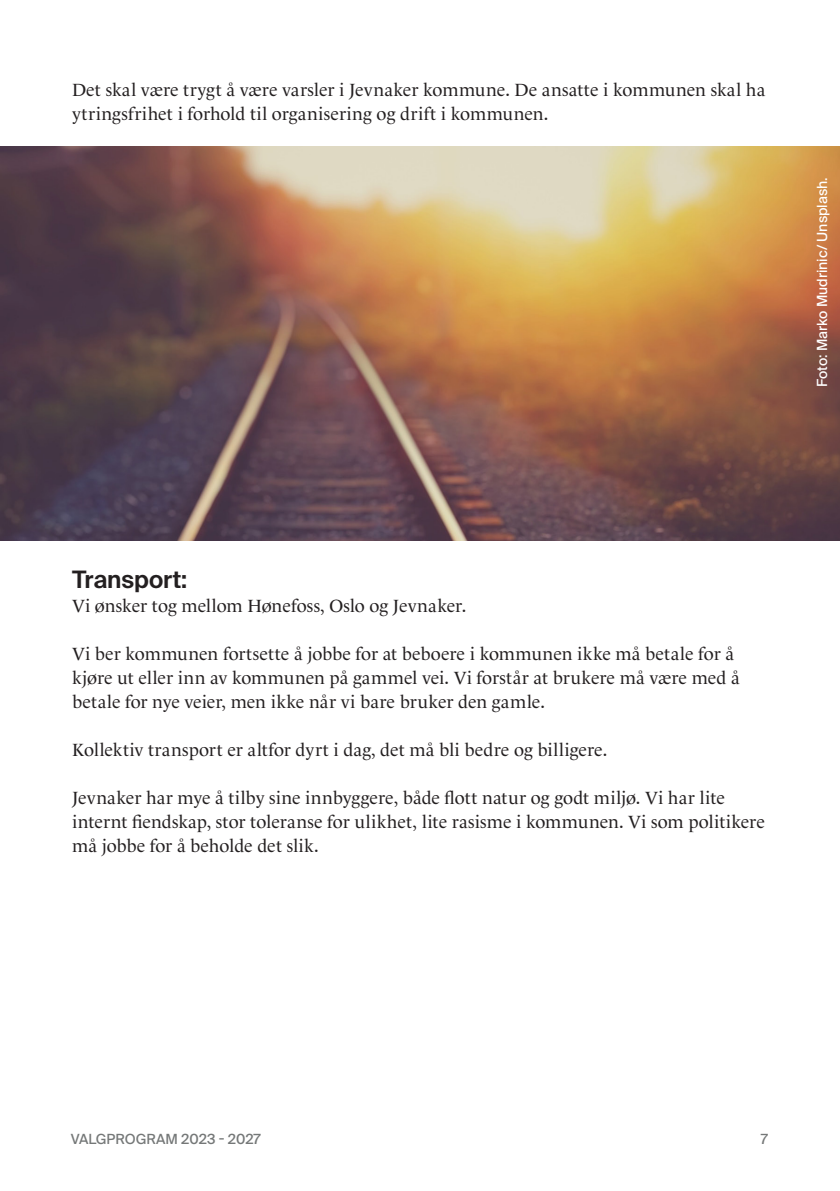
<style>
.page{position:relative;width:840px;height:1191px;background:#fff}
.page>*{position:absolute;margin:0;border:0;box-sizing:border-box;transform-origin:0 0}
.Underoverskrift{font:600 24px "Suisse Intl";letter-spacing:-.005em;color:#231f20}
.Brødtekst{font:18px/24px "Le Monde Livre Std";color:#231f20}
.t1{font:14px "Suisse Intl";color:#fff}
.t2{font:14px "Suisse Intl";color:#757878}
</style>
<div class="page">
<img style="left:0;top:146px;width:839px;height:394px">
<p class="Brødtekst" style="left:72px;top:78px;width:694px">Det skal være trygt å være varsler i Jevnaker kommune. De ansatte i kommunen skal ha ytringsfrihet i forhold til organisering og drift i kommunen.</p>
<p class="t1" style="left:813px;top:387px;width:211px;rotate:-90deg">Foto: Marko Mudrinic/ Unsplash.</p>
<p class="Underoverskrift" style="left:72px;top:566px;width:116px">Transport:</p>
<p class="Brødtekst" style="left:72px;top:594px;width:395px">Vi ønsker tog mellom Hønefoss, Oslo og Jevnaker.</p>
<p class="Brødtekst" style="left:72px;top:642px;width:668px">Vi ber kommunen fortsette å jobbe for at beboere i kommunen ikke må betale for å kjøre ut eller inn av kommunen på gammel vei. Vi forstår at brukere må være med å betale for nye veier, men ikke når vi bare bruker den gamle.</p>
<p class="Brødtekst" style="left:72px;top:738px;width:536px">Kollektiv transport er altfor dyrt i dag, det må bli bedre og billigere.</p>
<p class="Brødtekst" style="left:72px;top:786px;width:694px">Jevnaker har mye å tilby sine innbyggere, både flott natur og godt miljø. Vi har lite internt fiendskap, stor toleranse for ulikhet, lite rasisme i kommunen. Vi som politikere må jobbe for å beholde det slik.</p>
<p class="t2" style="left:71px;top:1130px;width:191px">VALGPROGRAM 2023 - 2027</p>
<p class="t2" style="left:760px;top:1130px;width:9px">7</p>
</div>
